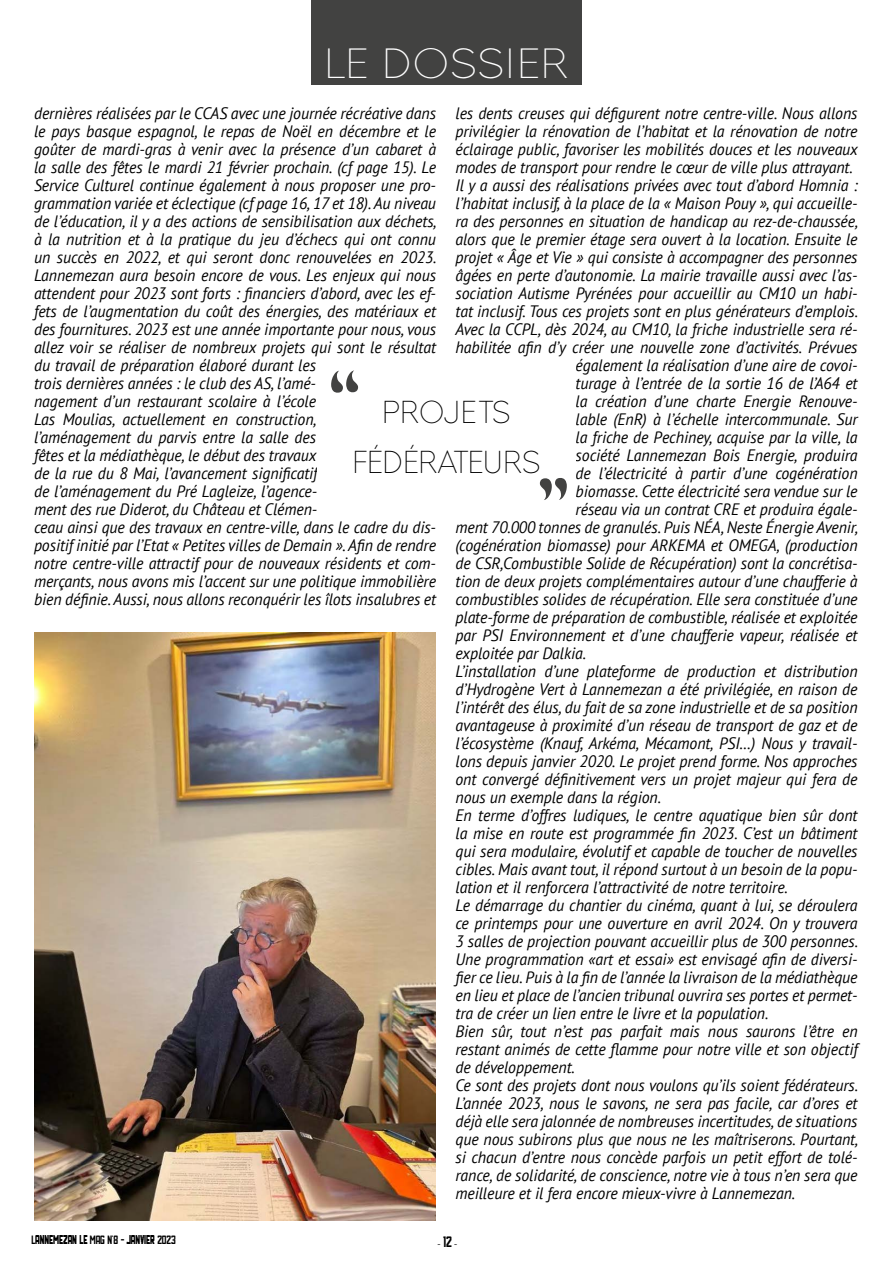
<style>
.page{position:relative;width:893px;height:1263px;background:#fff}
.page>*{position:absolute;margin:0;border:0;box-sizing:border-box;transform-origin:0 0}
.t1{font:100 42px "Morn";letter-spacing:.025em;color:#fff;scale:1.04 1}
.t2{font:100 31.5px/49.9px "Morn";letter-spacing:-.005em;color:#000;text-align:center;scale:.96 1}
.t3{font:italic 16.5px/18px "PT Sans";letter-spacing:-.005em;color:#000;scale:.96 1}
.t4{font:12px "Hal Hal";letter-spacing:-.01em;color:#000;scale:.96 1}
.t5{font:9.75px "Avenir";color:#000;scale:.96 1}
.s1{font-family:"Hal Hal";font-size:15px}
</style>
<div class="page">
<div style="left:311px;top:0;width:271px;height:85px;background:#424241"></div>
<img style="left:34px;top:632px;width:402px;height:588px">
<svg style="left:540px;top:478px;width:27px;height:22px"></svg>
<svg style="left:331px;top:370px;width:27px;height:23px"></svg>
<h1 class="t1" style="left:324px;top:38px;width:236px">LE DOSSIER</h1>
<p class="t3" style="left:34px;top:103px;width:421px">dernières réalisées par le CCAS avec une journée récréative dans le pays basque espagnol, le repas de Noël en décembre et le goûter de mardi-gras à venir avec la présence d’un cabaret à la salle des fêtes le mardi 21 février prochain. (cf page 15). Le Service Culturel continue également à nous proposer une pro&shy;grammation variée et éclectique (cf page 16, 17 et 18). Au niveau de l’éducation, il y a des actions de sensibilisation aux déchets, à la nutrition et à la pratique du jeu d’échecs qui ont connu un succès en 2022, et qui seront donc renouvelées en 2023.<br>Lannemezan aura besoin encore de vous. Les enjeux qui nous attendent pour 2023 sont forts : financiers d’abord, avec les ef&shy;fets de l’augmentation du coût des énergies, des matériaux et des fournitures. 2023 est une année importante pour nous, vous allez voir se réaliser de nombreux projets qui sont le résultat du travail de préparation élaboré durant les<br>trois dernières années : le club des AS, l’amé-<br>nagement d’un restaurant scolaire à l’école<br>Las Moulias, actuellement en construction,<br>l’aménagement du parvis entre la salle des<br>fêtes et la médiathèque, le début des travaux<br>de la rue du 8 Mai, l’avancement significatif<br>de l’aménagement du Pré Lagleize, l’agence-<br>ment des rue Diderot, du Château et Clémen-<br>ceau ainsi que des travaux en centre-ville, dans le cadre du dis&shy;positif initié par l’Etat « Petites villes de Demain ». Afin de rendre notre centre-ville attractif pour de nouveaux résidents et com&shy;merçants, nous avons mis l’accent sur une politique immobilière bien définie. Aussi, nous allons reconquérir les îlots insalubres et</p>
<p class="t3" style="left:455px;top:103px;width:420px">les dents creuses qui défigurent notre centre-ville. Nous allons</p>
<p class="t3" style="left:455px;top:121px;width:420px">privilégier la rénovation de l’habitat et la rénovation de notre</p>
<p class="t3" style="left:455px;top:139px;width:421px">éclairage public, favoriser les mobilités douces et les nouveaux</p>
<p class="t3" style="left:455px;top:157px;width:415px">modes de transport pour rendre le cœur de ville plus attrayant.</p>
<p class="t3" style="left:455px;top:175px;width:420px">Il y a aussi des réalisations privées avec tout d’abord Homnia :</p>
<p class="t3" style="left:455px;top:193px;width:420px">l’habitat inclusif, à la place de la « Maison Pouy », qui accueille-</p>
<p class="t3" style="left:455px;top:211px;width:421px">ra des personnes en situation de handicap au rez-de-chaussée,</p>
<p class="t3" style="left:455px;top:229px;width:420px">alors que le premier étage sera ouvert à la location. Ensuite le</p>
<p class="t3" style="left:455px;top:247px;width:420px">projet « Âge et Vie » qui consiste à accompagner des personnes</p>
<p class="t3" style="left:455px;top:265px;width:420px">âgées en perte d’autonomie. La mairie travaille aussi avec l’as-</p>
<p class="t3" style="left:455px;top:284px;width:420px">sociation Autisme Pyrénées pour accueillir au CM10 un habi-</p>
<p class="t3" style="left:455px;top:302px;width:421px">tat inclusif. Tous ces projets sont en plus générateurs d’emplois.</p>
<p class="t3" style="left:455px;top:319px;width:420px">Avec la CCPL, dès 2024, au CM10, la friche industrielle sera ré-</p>
<p class="t3" style="left:455px;top:337px;width:420px">habilitée afin d’y créer une nouvelle zone d’activités. Prévues</p>
<p class="t3" style="left:576px;top:355px;width:295px">également la réalisation d’une aire de covoi-</p>
<p class="t3" style="left:576px;top:373px;width:295px">turage à l’entrée de la sortie 16 de l’A64 et</p>
<p class="t3" style="left:576px;top:391px;width:295px">la création d’une charte Energie Renouve-</p>
<p class="t3" style="left:576px;top:409px;width:295px">lable (EnR) à l’échelle intercommunale. Sur</p>
<p class="t3" style="left:576px;top:427px;width:295px">la friche de Pechiney, acquise par la ville, la</p>
<p class="t3" style="left:576px;top:445px;width:295px">société Lannemezan Bois Energie, produira</p>
<p class="t3" style="left:576px;top:463px;width:295px">de l’électricité à partir d’une cogénération</p>
<p class="t3" style="left:576px;top:482px;width:295px">biomasse. Cette électricité sera vendue sur le</p>
<p class="t3" style="left:576px;top:500px;width:295px">réseau via un contrat CRE et produira égale-</p>
<p class="t3" style="left:455px;top:518px;width:421px">ment 70.000 tonnes de granulés. Puis NÉA, Neste Énergie Avenir,</p>
<p class="t3" style="left:455px;top:535px;width:420px">(cogénération biomasse) pour ARKEMA et OMEGA, (production</p>
<p class="t3" style="left:455px;top:553px;width:420px">de CSR,Combustible Solide de Récupération) sont la concrétisa-</p>
<p class="t3" style="left:455px;top:571px;width:420px">tion de deux projets complémentaires autour d’une chaufferie à</p>
<p class="t3" style="left:455px;top:589px;width:420px">combustibles solides de récupération. Elle sera constituée d’une</p>
<p class="t3" style="left:455px;top:607px;width:420px">plate-forme de préparation de combustible, réalisée et exploitée</p>
<p class="t3" style="left:455px;top:625px;width:420px">par PSI Environnement et d’une chaufferie vapeur, réalisée et</p>
<p class="t3" style="left:455px;top:644px;width:138px">exploitée par Dalkia.</p>
<p class="t3" style="left:455px;top:662px;width:420px">L’installation d’une plateforme de production et distribution</p>
<p class="t3" style="left:455px;top:680px;width:420px">d’Hydrogène Vert à Lannemezan a été privilégiée, en raison de</p>
<p class="t3" style="left:455px;top:698px;width:420px">l’intérêt des élus, du fait de sa zone industrielle et de sa position</p>
<p class="t3" style="left:455px;top:716px;width:420px">avantageuse à proximité d’un réseau de transport de gaz et de</p>
<p class="t3" style="left:455px;top:734px;width:420px">l’écosystème (Knauf, Arkéma, Mécamont, PSI…) Nous y travail-</p>
<p class="t3" style="left:455px;top:751px;width:420px">lons depuis janvier 2020. Le projet prend forme. Nos approches</p>
<p class="t3" style="left:455px;top:769px;width:420px">ont convergé définitivement vers un projet majeur qui fera de</p>
<p class="t3" style="left:455px;top:787px;width:216px">nous un exemple dans la région.</p>
<p class="t3" style="left:455px;top:805px;width:420px">En terme d’offres ludiques, le centre aquatique bien sûr dont</p>
<p class="t3" style="left:455px;top:824px;width:420px">la mise en route est programmée fin 2023. C’est un bâtiment</p>
<p class="t3" style="left:455px;top:842px;width:420px">qui sera modulaire, évolutif et capable de toucher de nouvelles</p>
<p class="t3" style="left:455px;top:860px;width:420px">cibles. Mais avant tout, il répond surtout à un besoin de la popu-</p>
<p class="t3" style="left:455px;top:877px;width:348px">lation et il renforcera l’attractivité de notre territoire.</p>
<p class="t3" style="left:455px;top:895px;width:420px">Le démarrage du chantier du cinéma, quant à lui, se déroulera</p>
<p class="t3" style="left:455px;top:913px;width:420px">ce printemps pour une ouverture en avril 2024. On y trouvera</p>
<p class="t3" style="left:455px;top:931px;width:421px">3 salles de projection pouvant accueillir plus de 300 personnes.</p>
<p class="t3" style="left:455px;top:949px;width:420px">Une programmation «art et essai» est envisagé afin de diversi-</p>
<p class="t3" style="left:455px;top:967px;width:420px">fier ce lieu. Puis à la fin de l’année la livraison de la médiathèque</p>
<p class="t3" style="left:455px;top:985px;width:420px">en lieu et place de l’ancien tribunal ouvrira ses portes et permet-</p>
<p class="t3" style="left:455px;top:1003px;width:328px">tra de créer un lien entre le livre et la population.</p>
<p class="t3" style="left:455px;top:1021px;width:420px">Bien sûr, tout n’est pas parfait mais nous saurons l’être en</p>
<p class="t3" style="left:455px;top:1039px;width:421px">restant animés de cette flamme pour notre ville et son objectif</p>
<p class="t3" style="left:455px;top:1057px;width:126px">de développement.</p>
<p class="t3" style="left:455px;top:1075px;width:421px">Ce sont des projets dont nous voulons qu’ils soient fédérateurs.</p>
<p class="t3" style="left:455px;top:1093px;width:420px">L’année 2023, nous le savons, ne sera pas facile, car d’ores et</p>
<p class="t3" style="left:455px;top:1112px;width:420px">déjà elle sera jalonnée de nombreuses incertitudes, de situations</p>
<p class="t3" style="left:455px;top:1130px;width:421px">que nous subirons plus que nous ne les maîtriserons. Pourtant,</p>
<p class="t3" style="left:455px;top:1148px;width:420px">si chacun d’entre nous concède parfois un petit effort de tolé-</p>
<p class="t3" style="left:455px;top:1165px;width:420px">rance, de solidarité, de conscience, notre vie à tous n’en sera que</p>
<p class="t3" style="left:455px;top:1183px;width:355px">meilleure et il fera encore mieux-vivre à Lannemezan.</p>
<h2 class="t2" style="left:352px;top:387px;width:198px">PROJETS<br>FÉDÉRATEURS</h2>
<p class="t4" style="left:31px;top:1234px;width:152px">LANNEMEZAN LE MAG N°8 - JANVIER 2023</p>
<p class="t5" style="left:438px;top:1237px;width:22px">- <span class="s1">12</span> -</p>
</div>
